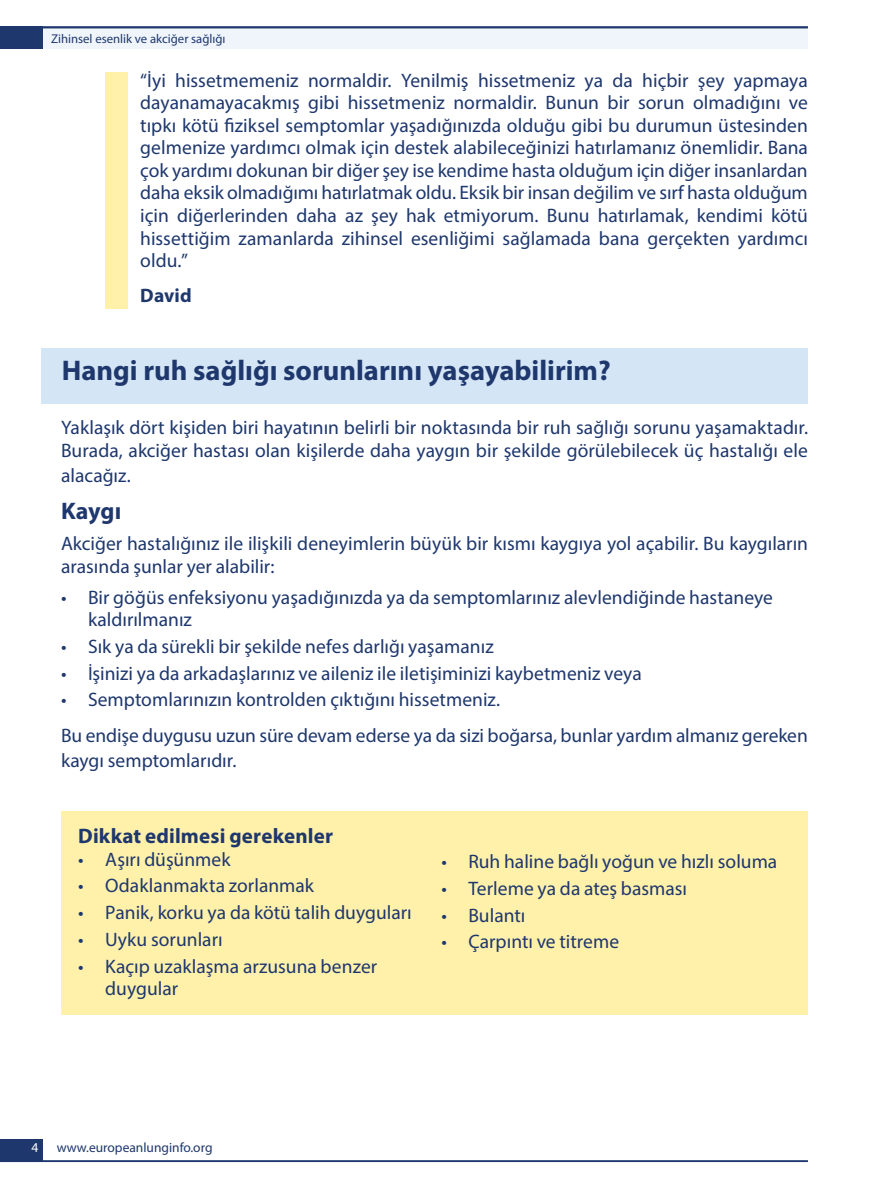
<style>
.page{position:relative;width:893px;height:1191px;background:#fff}
.page>*{position:absolute;margin:0;border:0;box-sizing:border-box;transform-origin:0 0}
.t1{font:700 28.5px "Myriad Pro";color:#1e376d}
.H___B-head{font:700 24px "Myriad Pro";color:#1e376d}
.H___B-head-2{font:700 21px "Myriad Pro";letter-spacing:.01em;color:#1e376d}
.H___B-head-3{font:19.5px/22.5px "Myriad Pro";color:#1e376d}
.H___B-head-4{font:700 19.5px "Myriad Pro";letter-spacing:.005em;color:#1e376d}
.Running_foot_left{font:13.5px "Myriad Pro";color:#1e376d}
.Folio_left{font:13.5px "Myriad Pro";color:#fff}
.Running_head_left{font:12.75px "Myriad Pro";color:#1e376d}
</style>
<div class="page">
<div style="left:0;top:26px;width:808px;height:23px;background:#eff5fb"></div>
<div style="left:0;top:1138px;width:43px;height:23px;background:#1e376d"></div>
<div style="left:0;top:26px;width:43px;height:23px;background:#1e376d"></div>
<hr style="left:0;top:1160px;width:808px;height:2px;background:#1e376d">
<hr style="left:0;top:26px;width:808px;height:2px;background:#1e376d">
<div style="left:42px;top:348px;width:766px;height:55px;background:#d4e5f5"></div>
<div style="left:105px;top:72px;width:23px;height:237px;background:#fff0aa"></div>
<div style="left:61px;top:811px;width:747px;height:204px;background:#fff0aa"></div>
<p class="Running_head_left" style="left:51px;top:30px;width:176px">Zihinsel esenlik ve akciğer sağlığı</p>
<p class="H___B-head-3" style="left:140px;top:69px;width:669px;text-align:justify">“İyi hissetmemeniz normaldir. Yenilmiş hissetmeniz ya da hiçbir şey yapmaya dayanamayacakmış gibi hissetmeniz normaldir. Bunun bir sorun olmadığını ve tıpkı kötü fiziksel semptomlar yaşadığınızda olduğu gibi bu durumun üstesinden gelmenize yardımcı olmak için destek alabileceğinizi hatırlamanız önemlidir. Bana çok yardımı dokunan bir diğer şey ise kendime hasta olduğum için diğer insanlardan daha eksik olmadığımı hatırlatmak oldu. Eksik bir insan değilim ve sırf hasta olduğum için diğerlerinden daha az şey hak etmiyorum. Bunu hatırlamak, kendimi kötü hissettiğim zamanlarda zihinsel esenliğimi sağlamada bana gerçekten yardımcı oldu.”</p>
<p class="H___B-head-4" style="left:140px;top:283px;width:53px">David</p>
<p class="t1" style="left:62px;top:352px;width:550px">Hangi ruh sağlığı sorunlarını yaşayabilirim?</p>
<p class="H___B-head-3" style="left:61px;top:416px;width:749px">Yaklaşık dört kişiden biri hayatının belirli bir noktasında bir ruh sağlığı sorunu yaşamaktadır.<br>Burada, akciğer hastası olan kişilerde daha yaygın bir şekilde görülebilecek üç hastalığı ele</p>
<p class="H___B-head-3" style="left:61px;top:464px;width:71px">alacağız.</p>
<p class="H___B-head" style="left:61px;top:495px;width:62px">Kaygı</p>
<p class="H___B-head-3" style="left:61px;top:532px;width:749px">Akciğer hastalığınız ile ilişkili deneyimlerin büyük bir kısmı kaygıya yol açabilir. Bu kaygıların arasında şunlar yer alabilir:</p>
<p class="H___B-head-3" style="left:88px;top:585px;width:686px;text-indent:-27px">• Bir göğüs enfeksiyonu yaşadığınızda ya da semptomlarınız alevlendiğinde hastaneye kaldırılmanız</p>
<p class="H___B-head-3" style="left:61px;top:635px;width:434px">• Sık ya da sürekli bir şekilde nefes darlığı yaşamanız</p>
<p class="H___B-head-3" style="left:61px;top:661px;width:582px">• İşinizi ya da arkadaşlarınız ve aileniz ile iletişiminizi kaybetmeniz veya</p>
<p class="H___B-head-3" style="left:61px;top:688px;width:441px">• Semptomlarınızın kontrolden çıktığını hissetmeniz.</p>
<p class="H___B-head-3" style="left:61px;top:722px;width:748px;line-height:25.2px">Bu endişe duygusu uzun süre devam ederse ya da sizi boğarsa, bunlar yardım almanız gereken kaygı semptomlarıdır.</p>
<p class="H___B-head-2" style="left:78px;top:822px;width:256px">Dikkat edilmesi gerekenler</p>
<p class="H___B-head-3" style="left:78px;top:847px;width:154px">• Aşırı düşünmek</p>
<p class="H___B-head-3" style="left:78px;top:874px;width:237px">• Odaklanmakta zorlanmak</p>
<p class="H___B-head-3" style="left:78px;top:901px;width:335px">• Panik, korku ya da kötü talih duyguları</p>
<p class="H___B-head-3" style="left:78px;top:928px;width:146px">• Uyku sorunları</p>
<p class="H___B-head-3" style="left:105px;top:954px;width:273px;text-indent:-27px">• Kaçıp uzaklaşma arzusuna benzer duygular</p>
<p class="H___B-head-3" style="left:441px;top:850px;width:337px">• Ruh haline bağlı yoğun ve hızlı soluma</p>
<p class="H___B-head-3" style="left:441px;top:876px;width:247px">• Terleme ya da ateş basması</p>
<p class="H___B-head-3" style="left:441px;top:903px;width:86px">• Bulantı</p>
<p class="H___B-head-3" style="left:441px;top:930px;width:179px">• Çarpıntı ve titreme</p>
<p class="Folio_left" style="left:31px;top:1139px;width:8px">4</p>
<p class="Running_foot_left" style="left:57px;top:1138px;width:157px">www.europeanlunginfo.org</p>
</div>
